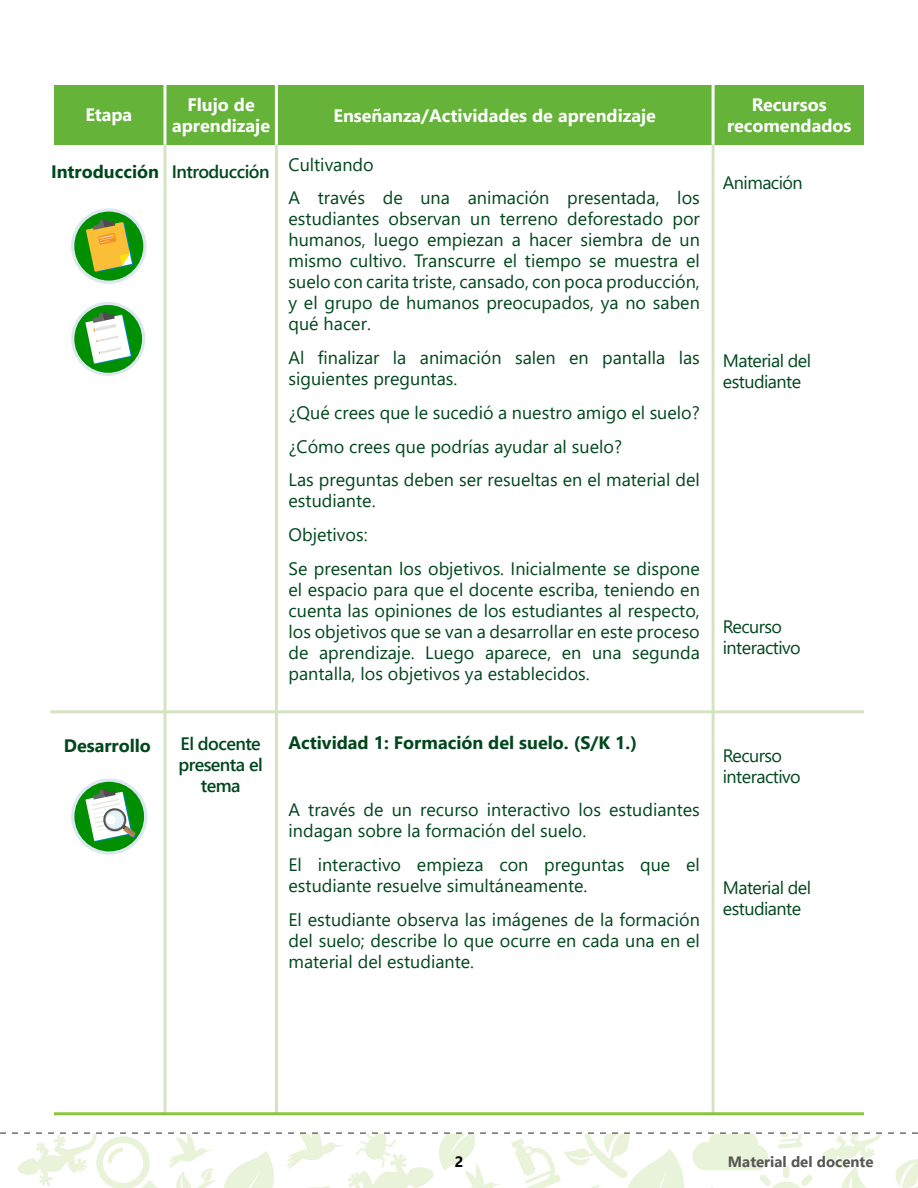
<style>
.page{position:relative;width:918px;height:1188px;background:#fff}
.page>*{position:absolute;margin:0;border:0;box-sizing:border-box;transform-origin:0 0}
.t1{font:18px/21px "Segoe UI";color:#00471d}
.t2{font:18px/21px "Segoe UI";letter-spacing:-.03em;color:#00471d}
.t3{font:700 18px/21px "Segoe UI";color:#fff;text-align:center}
.t4{font:700 18px "Segoe UI";color:#00471d}
.t5{font:600 18px/21px "Segoe UI";letter-spacing:-.03em;color:#00471d;text-align:center}
.t6{font:700 15px "Segoe UI";color:#575756}
.t7{font:700 15px "Segoe UI";color:#000}
.s1{font-weight:700}
.s2{font-weight:600}
</style>
<div class="page">
<svg style="left:0;top:1132px;width:918px;height:56px"></svg>
<hr style="left:163px;top:145px;width:3px;height:968px;background:#d4e3c2">
<hr style="left:275px;top:145px;width:3px;height:968px;background:#d4e3c2">
<hr style="left:712px;top:145px;width:3px;height:968px;background:#d4e3c2">
<div style="left:54px;top:85px;width:810px;height:60px;background:#65b338"></div>
<hr style="left:163px;top:85px;width:3px;height:60px;background:#fff">
<hr style="left:275px;top:85px;width:3px;height:60px;background:#fff">
<hr style="left:712px;top:85px;width:3px;height:60px;background:#fff">
<hr style="left:54px;top:1112px;width:810px;height:3px;background:#8cc440">
<hr style="left:50px;top:710px;width:814px;height:3px;background:#d4e3c2">
<svg style="left:71px;top:208px;width:76px;height:76px"></svg>
<div style="left:74px;top:212px;width:69px;height:69px;background:#008f00;border-radius:50%"></div>
<svg style="left:86px;top:219px;width:47px;height:53px"></svg>
<div style="left:71px;top:302px;width:74px;height:74px;background:#dce7f0;border-radius:50%"></div>
<div style="left:74px;top:305px;width:68px;height:68px;background:#008f00;border-radius:50%"></div>
<svg style="left:85px;top:312px;width:47px;height:52px"></svg>
<svg style="left:71px;top:779px;width:76px;height:76px"></svg>
<div style="left:74px;top:782px;width:70px;height:69px;background:#008f00;border-radius:50%"></div>
<svg style="left:86px;top:789px;width:50px;height:53px"></svg>
<p class="t3" style="left:172px;top:94px;width:99px">Flujo de aprendizaje</p>
<p class="t3" style="left:727px;top:94px;width:126px">Recursos recomendados</p>
<p class="t3" style="left:333px;top:104px;width:324px">Enseñanza/Actividades de aprendizaje</p>
<p class="t3" style="left:85px;top:104px;width:48px">Etapa</p>
<p class="t1" style="left:289px;top:158px;width:413px;line-height:26.5px;text-indent:-237px"><span class="s1">Introducción</span> <span class="s2">Introducción</span> Cultivando<br>A través de una animación presentada, los</p>
<p class="t1" style="left:289px;top:208px;width:413px;text-align:justify">estudiantes observan un terreno deforestado por humanos, luego empiezan a hacer siembra de un mismo cultivo. Transcurre el tiempo se muestra el suelo con carita triste, cansado, con poca producción, y el grupo de humanos preocupados, ya no saben qué hacer.</p>
<p class="t1" style="left:289px;top:347px;width:413px">Al finalizar la animación salen en pantalla las siguientes preguntas.</p>
<p class="t1" style="left:289px;top:395px;width:413px;line-height:33.8px">¿Qué crees que le sucedió a nuestro amigo el suelo? ¿Cómo crees que podrías ayudar al suelo?<br>Las preguntas deben ser resueltas en el material del</p>
<p class="t1" style="left:289px;top:484px;width:413px;line-height:33.8px">estudiante.<br>Objetivos:<br>Se presentan los objetivos. Inicialmente se dispone</p>
<p class="t1" style="left:289px;top:579px;width:413px;text-align:justify">el espacio para que el docente escriba, teniendo en cuenta las opiniones de los estudiantes al respecto, los objetivos que se van a desarrollar en este proceso de aprendizaje. Luego aparece, en una segunda pantalla, los objetivos ya establecidos.</p>
<p class="t2" style="left:723px;top:172px;width:81px">Animación</p>
<p class="t2" style="left:723px;top:349px;width:90px">Material del estudiante</p>
<p class="t2" style="left:723px;top:616px;width:80px">Recurso interactivo</p>
<p class="t4" style="left:64px;top:731px;width:89px">Desarrollo</p>
<p class="t4" style="left:289px;top:728px;width:350px">Actividad 1: Formación del suelo. (S/K 1.)</p>
<p class="t5" style="left:178px;top:733px;width:86px">El docente presenta el tema</p>
<p class="t1" style="left:289px;top:799px;width:413px">A través de un recurso interactivo los estudiantes indagan sobre la formación del suelo.</p>
<p class="t1" style="left:289px;top:854px;width:413px">El interactivo empieza con preguntas que el estudiante resuelve simultáneamente.</p>
<p class="t1" style="left:289px;top:909px;width:413px;text-align:justify">El estudiante observa las imágenes de la formación del suelo; describe lo que ocurre en cada una en el material del estudiante.</p>
<p class="t2" style="left:723px;top:745px;width:80px">Recurso interactivo</p>
<p class="t2" style="left:723px;top:877px;width:90px">Material del estudiante</p>
<p class="t7" style="left:455px;top:1150px;width:10px">2</p>
<p class="t6" style="left:728px;top:1149px;width:147px">Material del docente</p>
</div>
